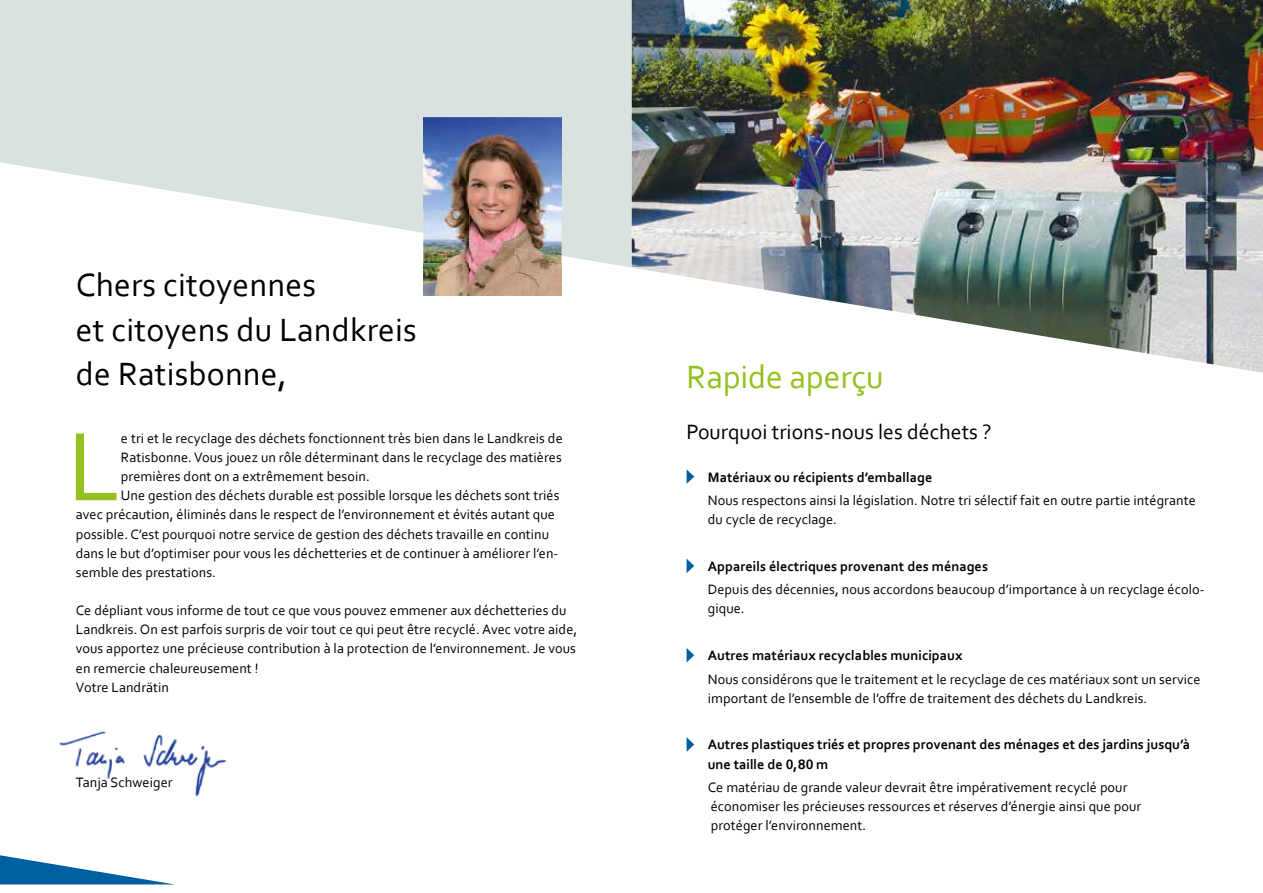
<style>
.page{position:relative;width:1263px;height:893px;background:#fff}
.page>*{position:absolute;margin:0;border:0;box-sizing:border-box;transform-origin:0 0}
.t1{font:102.15px "Corbel";color:#95c11f}
.t2{font:33.75px/44.7px "Corbel";letter-spacing:.005em;color:#000}
.t3{font:33.75px "Corbel";letter-spacing:-.005em;color:#95c11f}
.t4{font:21.75px "Corbel";color:#000}
.t5{font:14.25px/19.2px "Corbel";letter-spacing:.005em;color:#000}
.t6{font:700 14.25px/19.2px "Corbel";letter-spacing:.005em;color:#000}
</style>
<div class="page">
<img style="left:631px;top:0;width:632px;height:373px">
<svg style="left:0;top:0;width:631px;height:267px;fill:#d9e2df"></svg>
<img style="left:423px;top:240px;width:46px;height:55px">
<img style="left:469px;top:248px;width:46px;height:47px">
<img style="left:515px;top:256px;width:46px;height:39px">
<img style="left:423px;top:118px;width:138px;height:92px">
<img style="left:423px;top:210px;width:46px;height:30px">
<img style="left:469px;top:210px;width:46px;height:38px">
<img style="left:515px;top:210px;width:46px;height:46px">
<svg style="left:0;top:855px;width:172px;height:29px"></svg>
<img style="left:59px;top:731px;width:167px;height:66px">
<svg style="left:686px;top:469px;width:8px;height:15px"></svg>
<svg style="left:686px;top:559px;width:8px;height:14px"></svg>
<svg style="left:686px;top:648px;width:8px;height:14px"></svg>
<svg style="left:686px;top:737px;width:8px;height:15px"></svg>
<h2 class="t2" style="left:76px;top:262px;width:342px">Chers citoyennes<br>et citoyens du Landkreis de Ratisbonne,</h2>
<h1 class="t1" style="left:67px;top:403px;width:55px">L</h1>
<p class="t5" style="left:121px;top:428px;width:443px">e tri et le recyclage des déchets fonctionnent très bien dans le Landkreis de</p>
<p class="t5" style="left:121px;top:447px;width:442px">Ratisbonne. Vous jouez un rôle déterminant dans le recyclage des matières</p>
<p class="t5" style="left:121px;top:466px;width:250px">premières dont on a extrêmement besoin.</p>
<p class="t5" style="left:121px;top:486px;width:440px">Une gestion des déchets durable est possible lorsque les déchets sont triés</p>
<p class="t5" style="left:76px;top:505px;width:481px">avec précaution, éliminés dans le respect de l’environnement et évités autant que</p>
<p class="t5" style="left:76px;top:524px;width:475px">possible. C’est pourquoi notre service de gestion des déchets travaille en continu</p>
<p class="t5" style="left:76px;top:543px;width:484px">dans le but d’optimiser pour vous les déchetteries et de continuer à améliorer l’en-</p>
<p class="t5" style="left:76px;top:562px;width:142px">semble des prestations.</p>
<p class="t5" style="left:76px;top:600px;width:503px">Ce dépliant vous informe de tout ce que vous pouvez emmener aux déchetteries du Landkreis. On est parfois surpris de voir tout ce qui peut être recyclé. Avec votre aide, vous apportez une précieuse contribution à la protection de l’environnement. Je vous en remercie chaleureusement !<br>Votre Landrätin</p>
<p class="t5" style="left:76px;top:773px;width:98px">Tanja Schweiger</p>
<h2 class="t3" style="left:686px;top:356px;width:199px">Rapide aperçu</h2>
<h3 class="t4" style="left:686px;top:418px;width:307px">Pourquoi trions-nous les déchets ?</h3>
<p class="t6" style="left:708px;top:467px;width:226px">Matériaux ou récipients d’emballage</p>
<p class="t5" style="left:708px;top:490px;width:489px">Nous respectons ainsi la législation. Notre tri sélectif fait en outre partie intégrante du cycle de recyclage.</p>
<p class="t6" style="left:708px;top:556px;width:282px">Appareils électriques provenant des ménages</p>
<p class="t5" style="left:708px;top:580px;width:498px">Depuis des décennies, nous accordons beaucoup d’importance à un recyclage écolo&shy;gique.</p>
<p class="t6" style="left:708px;top:645px;width:256px">Autres matériaux recyclables municipaux</p>
<p class="t5" style="left:708px;top:669px;width:494px">Nous considérons que le traitement et le recyclage de ces matériaux sont un service important de l’ensemble de l’offre de traitement des déchets du Landkreis.</p>
<p class="t6" style="left:708px;top:735px;width:484px">Autres plastiques triés et propres provenant des ménages et des jardins jusqu’à une taille de 0,80 m</p>
<p class="t5" style="left:708px;top:777px;width:435px">Ce matériau de grande valeur devrait être impérativement recyclé pour économiser les précieuses ressources et réserves d’énergie ainsi que pour protéger l’environnement.</p>
</div>
